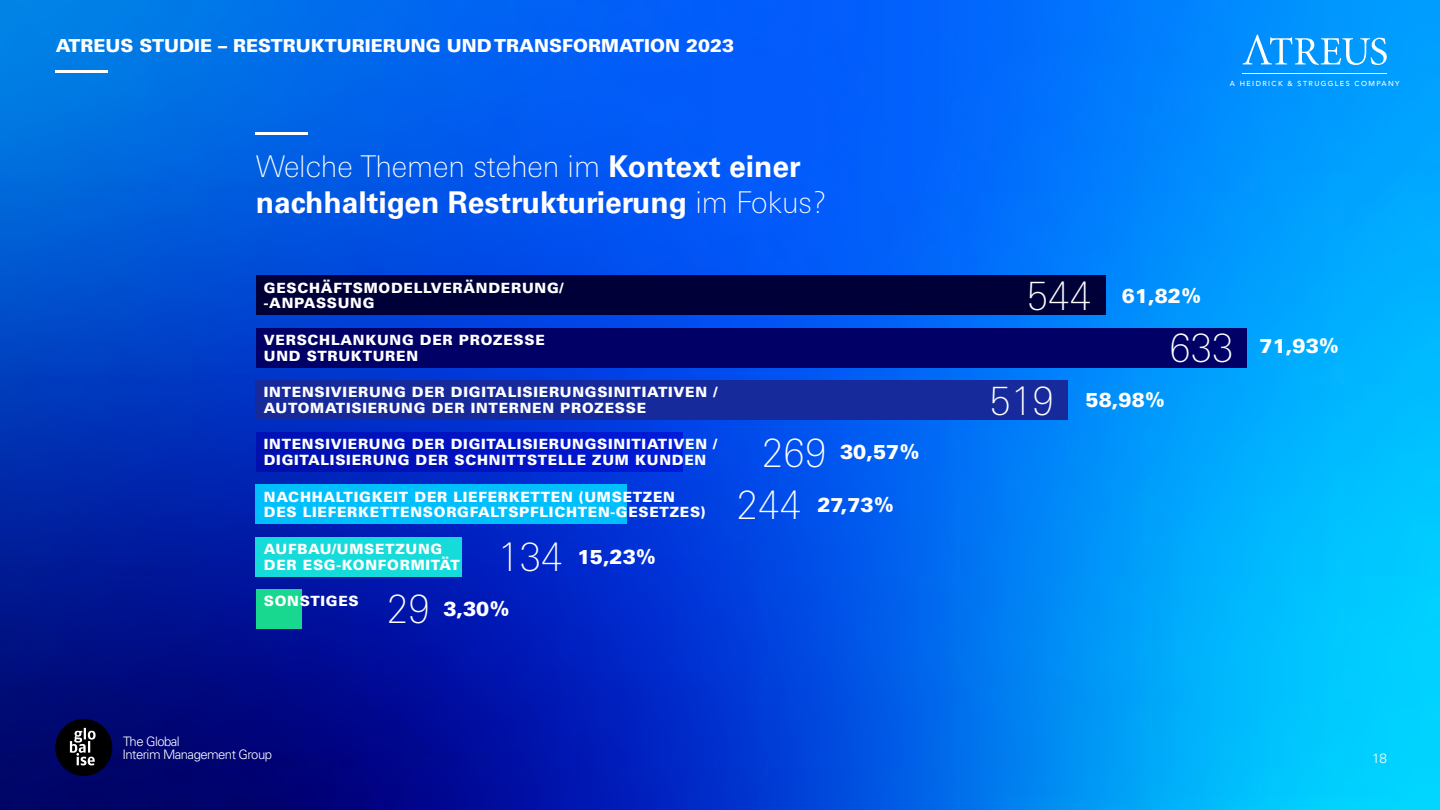
<style>
.page{position:relative;width:1440px;height:810px;background:#fff}
.page>*{position:absolute;margin:0;border:0;box-sizing:border-box;transform-origin:0 0}
.t1{font:100 39px "Univers Next Pro";color:#fff}
.t2{font:700 30px "Univers LT Std";color:#fff}
.t3{font:100 30px "Univers Next Pro";color:#fff}
.t4{font:900 20.1px "Univers LT Std";color:#fff}
.t5{font:900 18px "Univers LT Std";color:#fff}
.t6{font:900 14.1px/15.9px "Univers LT Std";letter-spacing:.05em;color:#fff}
.t7{font:300 13.5px "Univers LT Std";color:#fff}
.t8{font:300 13.05px/13px "Univers LT Std";letter-spacing:-.04em;color:#fff}
.t9{font:500 7.2px "Avenir";letter-spacing:.19em;color:#fff}
.s1{font-family:"Univers LT Std";font-weight:700}
.s2{font-family:"Univers Next Pro";font-weight:100}
.s3{font-family:"Univers Next Pro";font-weight:100;font-size:39px}
</style>
<div class="page">
<img style="left:0;top:0;width:1440px;height:810px">
<div style="left:256px;top:380px;width:812px;height:40px;background:#172a9c"></div>
<div style="left:256px;top:433px;width:426px;height:39px;background:linear-gradient(to right,#000fad,#0019d7)"></div>
<div style="left:256px;top:485px;width:371px;height:39px;background:#00bfff"></div>
<div style="left:256px;top:328px;width:990px;height:39px;background:#006"></div>
<div style="left:256px;top:276px;width:850px;height:39px;background:#000038"></div>
<div style="left:256px;top:537px;width:206px;height:39px;background:#15dbdb"></div>
<hr style="left:256px;top:133px;width:52px;height:2px;background:#fff">
<div style="left:256px;top:589px;width:46px;height:39px;background:#18d78e"></div>
<div style="left:55px;top:719px;width:57px;height:57px;background:#000;border-radius:50%"></div>
<svg style="left:70px;top:728px;width:26px;height:37px"></svg>
<svg style="left:1243px;top:35px;width:144px;height:30px;background:#3caefe"></svg>
<hr style="left:1243px;top:73px;width:144px;height:1px;background:#fff">
<hr style="left:55px;top:71px;width:53px;height:2px;background:#fff">
<p class="t5" style="left:56px;top:35px;width:680px">ATREUS STUDIE – RESTRUKTURIERUNG UND TRANSFORMATION 2023</p>
<h2 class="t3" style="left:256px;top:149px;width:547px">Welche Themen stehen im <span class="s1">Kontext einer</span></h2>
<h2 class="t2" style="left:256px;top:185px;width:573px">nachhaltigen Restrukturierung <span class="s2">im Fokus?</span></h2>
<p class="t6" style="left:264px;top:279px;width:301px">GESCHÄFTSMODELLVERÄNDERUNG/ -ANPASSUNG</p>
<p class="t6" style="left:264px;top:332px;width:282px">VERSCHLANKUNG DER PROZESSE<br>UND STRUKTUREN</p>
<p class="t6" style="left:264px;top:384px;width:455px">INTENSIVIERUNG DER DIGITALISIERUNGSINITIATIVEN /<br>AUTOMATISIERUNG DER INTERNEN PROZESSE</p>
<p class="t6" style="left:264px;top:436px;width:455px">INTENSIVIERUNG DER DIGITALISIERUNGSINITIATIVEN /<br>DIGITALISIERUNG DER SCHNITTSTELLE ZUM KUNDEN</p>
<p class="t6" style="left:264px;top:488px;width:443px">NACHHALTIGKEIT DER LIEFERKETTEN (UMSETZEN<br>DES LIEFERKETTENSORGFALTSPFLICHTEN-GESETZES)</p>
<p class="t6" style="left:264px;top:541px;width:197px">AUFBAU/UMSETZUNG<br>DER ESG-KONFORMITÄT</p>
<h1 class="t1" style="left:498px;top:535px;width:66px">134</h1>
<h3 class="t4" style="left:578px;top:544px;width:80px">15,23%</h3>
<p class="t6" style="left:264px;top:593px;width:96px">SONSTIGES</p>
<h3 class="t4" style="left:387px;top:596px;width:124px"><span class="s3">29</span> 3,30%</h3>
<h3 class="t4" style="left:762px;top:440px;width:158px"><span class="s3">269</span> 30,57%</h3>
<h1 class="t1" style="left:737px;top:483px;width:66px">244</h1>
<h3 class="t4" style="left:817px;top:492px;width:78px">27,73%</h3>
<p class="t8" style="left:122px;top:735px;width:151px">The Global<br>Interim Management Group</p>
<p class="t9" style="left:1230px;top:78px;width:171px">A HEIDRICK &amp; STRUGGLES COMPANY</p>
<h1 class="t1" style="left:1027px;top:274px;width:66px">544</h1>
<h3 class="t4" style="left:1122px;top:283px;width:81px">61,82%</h3>
<h1 class="t1" style="left:1169px;top:326px;width:66px">633</h1>
<h3 class="t4" style="left:1260px;top:333px;width:81px">71,93%</h3>
<h1 class="t1" style="left:990px;top:379px;width:66px">519</h1>
<h3 class="t4" style="left:1086px;top:387px;width:81px">58,98%</h3>
<p class="t7" style="left:1372px;top:750px;width:16px">18</p>
</div>
